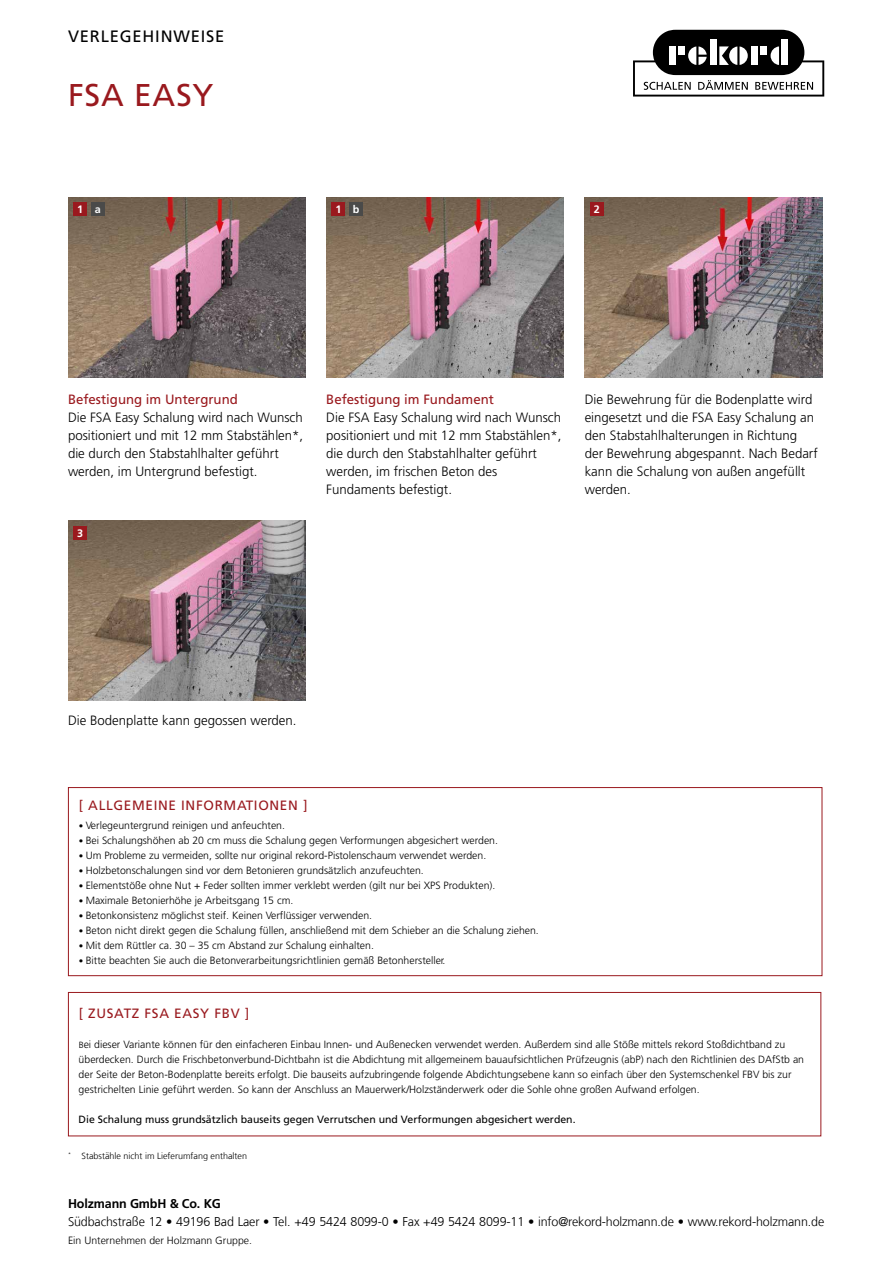
<style>
.page{position:relative;width:893px;height:1263px;background:#fff}
.page>*{position:absolute;margin:0;border:0;box-sizing:border-box;transform-origin:0 0}
.t1{font:31.5px "Frutiger LT Std";letter-spacing:.025em;color:#99191e}
.t2{font:16.5px "Frutiger LT Std";letter-spacing:.05em;color:#000}
.t3{font:300 13.5px/18px "Frutiger LT Std";color:#000}
.t4{font:13.5px "Frutiger LT Std";color:#9a191e}
.t5{font:13.5px "Frutiger LT Std";letter-spacing:.05em;color:#99191e}
.t6{font:300 12.75px "Frutiger LT Com";letter-spacing:-.01em;color:#000}
.t7{font:700 12.75px "Frutiger LT Com";letter-spacing:-.01em;color:#000}
.t8{font:700 10.8px "Frutiger LT Std";color:#fff}
.t9{font:300 10.5px/15px "Frutiger LT Std";color:#000}
.t10{font:10.5px "Frutiger LT Com";color:#000}
.t11{font:300 10.5px "Frutiger LT Com";color:#000}
.t12{font:300 9px "Frutiger LT Com";color:#000}
.s1{font-size:9px}
</style>
<div class="page">
<svg style="left:633px;top:30px;width:191px;height:67px"></svg>
<div style="left:68px;top:787px;width:754px;height:189px;border:1px solid #9a191e"></div>
<img style="left:326px;top:197px;width:237px;height:180px">
<div style="left:332px;top:203px;width:13px;height:13px;background:#9a191e"></div>
<img style="left:585px;top:197px;width:237px;height:180px">
<div style="left:590px;top:203px;width:14px;height:13px;background:#9a191e"></div>
<img style="left:68px;top:197px;width:237px;height:180px">
<div style="left:73px;top:203px;width:14px;height:13px;background:#9a191e"></div>
<img style="left:68px;top:521px;width:237px;height:180px">
<div style="left:73px;top:526px;width:14px;height:14px;background:#9a191e"></div>
<div style="left:349px;top:203px;width:14px;height:13px;background:#4a4a49"></div>
<div style="left:91px;top:203px;width:14px;height:13px;background:#4a4a49"></div>
<div style="left:68px;top:992px;width:753px;height:144px;border:1px solid #9a191e"></div>
<h2 class="t2" style="left:68px;top:27px;width:158px">VERLEGEHINWEISE</h2>
<h1 class="t1" style="left:68px;top:77px;width:147px">FSA EASY</h1>
<p class="t8" style="left:95px;top:203px;width:8px">a</p>
<p class="t8" style="left:353px;top:203px;width:8px">ab</p>
<p class="t8" style="left:77px;top:203px;width:8px">1</p>
<p class="t8" style="left:594px;top:203px;width:8px">2</p>
<p class="t8" style="left:335px;top:203px;width:8px">1</p>
<p class="t4" style="left:68px;top:392px;width:171px">Befestigung im Untergrund</p>
<p class="t3" style="left:68px;top:409px;width:237px">Die FSA Easy Schalung wird nach Wunsch positioniert und mit 12 mm Stabstählen*, die durch den Stabstahlhalter geführt werden, im Untergrund befestigt.</p>
<p class="t8" style="left:77px;top:527px;width:8px">3</p>
<p class="t4" style="left:326px;top:392px;width:169px">Befestigung im Fundament</p>
<p class="t3" style="left:326px;top:409px;width:237px">Die FSA Easy Schalung wird nach Wunsch positioniert und mit 12 mm Stabstählen*, die durch den Stabstahlhalter geführt werden, im frischen Beton des Fundaments befestigt.</p>
<p class="t3" style="left:585px;top:391px;width:235px">Die Bewehrung für die Bodenplatte wird eingesetzt und die FSA Easy Schalung an den Stabstahlhalterungen in Richtung der Bewehrung abgespannt. Nach Bedarf kann die Schalung von außen angefüllt werden.</p>
<p class="t3" style="left:68px;top:711px;width:230px">Die Bodenplatte kann gegossen werden.</p>
<p class="t5" style="left:79px;top:797px;width:230px">[ ALLGEMEINE INFORMATIONEN ]</p>
<p class="t9" style="left:79px;top:818px;width:208px"><span class="s1">•</span> Verlegeuntergrund reinigen und anfeuchten.</p>
<p class="t9" style="left:79px;top:833px;width:421px"><span class="s1">•</span> Bei Schalungshöhen ab 20 cm muss die Schalung gegen Verformungen abgesichert werden.</p>
<p class="t9" style="left:79px;top:848px;width:409px"><span class="s1">•</span> Um Probleme zu vermeiden, sollte nur original rekord-Pistolenschaum verwendet werden.</p>
<p class="t9" style="left:79px;top:863px;width:347px"><span class="s1">•</span> Holzbetonschalungen sind vor dem Betonieren grundsätzlich anzufeuchten.</p>
<p class="t9" style="left:79px;top:878px;width:418px"><span class="s1">•</span> Elementstöße ohne Nut + Feder sollten immer verklebt werden (gilt nur bei XPS Produkten).</p>
<p class="t9" style="left:79px;top:893px;width:216px"><span class="s1">•</span> Maximale Betonierhöhe je Arbeitsgang 15 cm.</p>
<p class="t9" style="left:79px;top:908px;width:295px"><span class="s1">•</span> Betonkonsistenz möglichst steif. Keinen Verflüssiger verwenden.</p>
<p class="t9" style="left:79px;top:923px;width:462px"><span class="s1">•</span> Beton nicht direkt gegen die Schalung füllen, anschließend mit dem Schieber an die Schalung ziehen.</p>
<p class="t9" style="left:79px;top:938px;width:297px"><span class="s1">•</span> Mit dem Rüttler ca. 30 – 35 cm Abstand zur Schalung einhalten.</p>
<p class="t9" style="left:79px;top:953px;width:368px"><span class="s1">•</span> Bitte beachten Sie auch die Betonverarbeitungsrichtlinien gemäß Betonhersteller.</p>
<p class="t5" style="left:79px;top:1005px;width:172px">[ ZUSATZ FSA EASY FBV ]</p>
<p class="t9" style="left:79px;top:1037px;width:727px"><span class="s1">B</span>ei dieser Variante können für den einfacheren Einbau Innen- und Außenecken verwendet werden. Außerdem sind alle Stöße mittels rekord Stoßdichtband zu überdecken. Durch die Frischbetonverbund-Dichtbahn ist die Abdichtung mit allgemeinem bauaufsichtlichen Prüfzeugnis (abP) nach den Richtlinien des DAfStb an der Seite der Beton-Bodenplatte bereits erfolgt. Die bauseits aufzubringende folgende Abdichtungsebene kann so einfach über den Systemschenkel FBV bis zur gestrichelten Linie geführt werden. So kann der Anschluss an Mauerwerk/Holzständerwerk oder die Sohle ohne großen Aufwand erfolgen.</p>
<p class="t10" style="left:79px;top:1113px;width:498px">Die Schalung muss grundsätzlich bauseits gegen Verrutschen und Verformungen abgesichert werden.</p>
<p class="t12" style="left:68px;top:1150px;width:181px"><sup>*</sup> Stabstähle nicht im Lieferumfang enthalten</p>
<p class="t7" style="left:68px;top:1196px;width:154px">Holzmann GmbH &amp; Co. KG</p>
<p class="t6" style="left:68px;top:1214px;width:758px">Südbachstraße 12 • 49196 Bad Laer • Tel. +49 5424 8099-0 • Fax +49 5424 8099-11 • info@rekord-holzmann.de • www.rekord-holzmann.de</p>
<p class="t11" style="left:68px;top:1234px;width:185px">Ein Unternehmen der Holzmann Gruppe.</p>
</div>
